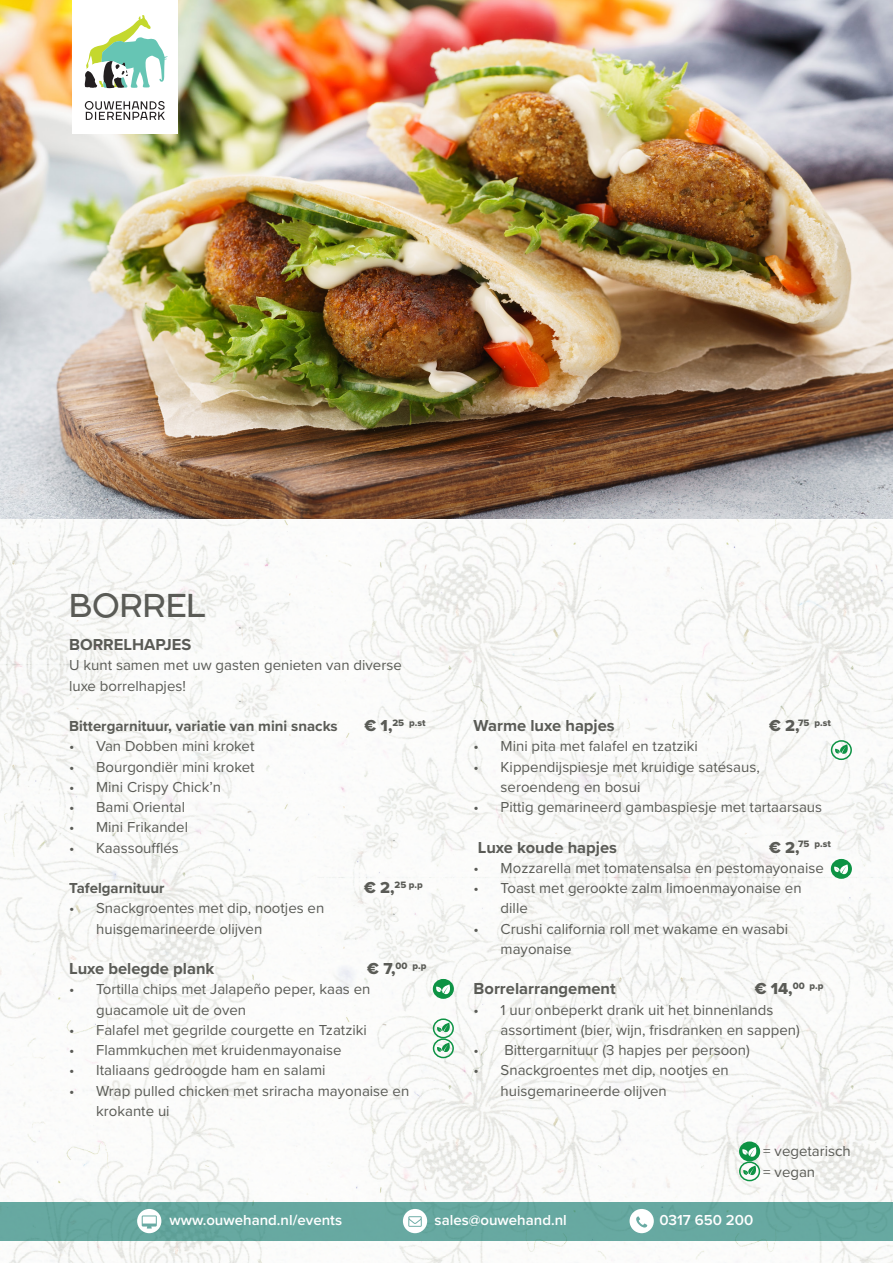
<style>
.page{position:relative;width:893px;height:1263px;background:#fff}
.page>*{position:absolute;margin:0;border:0;box-sizing:border-box;transform-origin:0 0}
.t1{font:700 33px "TT Firs";letter-spacing:.01em;color:#5a5b56}
.TK_prox{font:700 16.5px "Proxima Nova";color:#5a5b56}
.t2{font:15px/20.2px "Proxima Nova";color:#5a5b56}
.t3{font:700 15px "Proxima Nova";color:#5a5b56}
.t4{font:600 15px "Proxima Nova";color:#fff}
.TK_prox-2{font:9.6px "Proxima Nova Extrabld";color:#5a5b56}
.s1{font-size:16.5px}
</style>
<div class="page">
<img style="left:0;top:519px;width:893px;height:744px">
<img style="left:0;top:0;width:893px;height:519px">
<div style="left:72px;top:0;width:106px;height:133px;background:#fff"></div>
<svg style="left:85px;top:101px;width:80px;height:19px"></svg>
<svg style="left:85px;top:15px;width:83px;height:73px"></svg>
<div style="left:0;top:1202px;width:893px;height:38px;background:#67a8a1"></div>
<div style="left:630px;top:1209px;width:24px;height:24px;background:#fff;border-radius:50%"></div>
<svg style="left:636px;top:1216px;width:11px;height:11px"></svg>
<div style="left:403px;top:1209px;width:24px;height:24px;background:#fff;border-radius:50%"></div>
<svg style="left:408px;top:1216px;width:14px;height:11px"></svg>
<div style="left:137px;top:1209px;width:24px;height:24px;background:#fff;border-radius:50%"></div>
<svg style="left:142px;top:1215px;width:15px;height:13px"></svg>
<div style="left:740px;top:1142px;width:19px;height:19px;background:#0d9344;border-radius:50%"></div>
<div style="left:739px;top:1141px;width:21px;height:20px;border:2px solid #0d9344;border-radius:50%"></div>
<svg style="left:742px;top:1147px;width:15px;height:10px"></svg>
<svg style="left:743px;top:1166px;width:13px;height:10px"></svg>
<div style="left:739px;top:1161px;width:21px;height:20px;border:2px solid #0d9344;border-radius:50%"></div>
<div style="left:434px;top:980px;width:19px;height:18px;background:#0d9344;border-radius:50%"></div>
<div style="left:433px;top:979px;width:21px;height:20px;border:2px solid #0d9344;border-radius:50%"></div>
<svg style="left:436px;top:984px;width:14px;height:11px"></svg>
<svg style="left:437px;top:1023px;width:13px;height:10px"></svg>
<div style="left:433px;top:1018px;width:21px;height:20px;border:2px solid #0d9344;border-radius:50%"></div>
<svg style="left:437px;top:1043px;width:13px;height:10px"></svg>
<div style="left:433px;top:1038px;width:21px;height:20px;border:2px solid #0d9344;border-radius:50%"></div>
<svg style="left:835px;top:744px;width:13px;height:11px"></svg>
<div style="left:831px;top:740px;width:21px;height:20px;border:2px solid #0d9344;border-radius:50%"></div>
<div style="left:832px;top:860px;width:19px;height:18px;background:#0d9344;border-radius:50%"></div>
<div style="left:831px;top:859px;width:21px;height:20px;border:2px solid #0d9344;border-radius:50%"></div>
<svg style="left:834px;top:864px;width:14px;height:11px"></svg>
<p class="t1" style="left:69px;top:585px;width:137px">BORREL</p>
<p class="TK_prox" style="left:69px;top:632px;width:124px">BORRELHAPJES</p>
<p class="t2" style="left:69px;top:654px;width:334px">U kunt samen met uw gasten genieten van diverse luxe borrelhapjes!</p>
<p class="t3" style="left:69px;top:715px;width:270px">Bittergarnituur, variatie van mini snacks</p>
<p class="TK_prox-2" style="left:365px;top:715px;width:62px"><span class="s1">€ 1,</span>25 p.st</p>
<p class="t2" style="left:69px;top:735px;width:187px">• Van Dobben mini kroket</p>
<p class="t2" style="left:69px;top:756px;width:187px">• Bourgondiër mini kroket</p>
<p class="t2" style="left:69px;top:776px;width:153px">• Mini Crispy Chick’n</p>
<p class="t2" style="left:69px;top:796px;width:117px">• Bami Oriental</p>
<p class="t2" style="left:69px;top:816px;width:120px">• Mini Frikandel</p>
<p class="t2" style="left:69px;top:837px;width:111px">• Kaassoufflés</p>
<p class="t3" style="left:69px;top:877px;width:97px">Tafelgarnituur</p>
<p class="TK_prox-2" style="left:364px;top:877px;width:60px"><span class="s1">€ 2,</span>25 p.p</p>
<p class="t2" style="left:96px;top:897px;width:230px;text-indent:-27px">• Snackgroentes met dip, nootjes en huisgemarineerde olijven</p>
<p class="TK_prox" style="left:69px;top:956px;width:147px">Luxe belegde plank</p>
<p class="TK_prox-2" style="left:367px;top:958px;width:61px"><span class="s1">€ 7,</span>00 p.p</p>
<p class="t2" style="left:96px;top:978px;width:276px;text-indent:-27px">• Tortilla chips met Jalapeño peper, kaas en guacamole uit de oven</p>
<p class="t2" style="left:69px;top:1019px;width:299px">• Falafel met gegrilde courgette en Tzatziki</p>
<p class="t2" style="left:69px;top:1039px;width:274px">• Flammkuchen met kruidenmayonaise</p>
<p class="t2" style="left:69px;top:1059px;width:258px">• Italiaans gedroogde ham en salami</p>
<p class="t2" style="left:96px;top:1080px;width:315px;text-indent:-27px">• Wrap pulled chicken met sriracha mayonaise en krokante ui</p>
<p class="TK_prox" style="left:474px;top:713px;width:143px">Warme luxe hapjes</p>
<p class="TK_prox-2" style="left:769px;top:715px;width:63px"><span class="s1">€ 2,</span>75 p.st</p>
<p class="t2" style="left:474px;top:735px;width:226px">• Mini pita met falafel en tzatziki</p>
<p class="t2" style="left:501px;top:756px;width:261px;text-indent:-27px">• Kippendijspiesje met kruidige satésaus, seroendeng en bosui</p>
<p class="t2" style="left:474px;top:796px;width:350px">• Pittig gemarineerd gambaspiesje met tartaarsaus</p>
<p class="TK_prox" style="left:478px;top:835px;width:141px">Luxe koude hapjes</p>
<p class="TK_prox-2" style="left:769px;top:837px;width:63px"><span class="s1">€ 2,</span>75 p.st</p>
<p class="t2" style="left:474px;top:857px;width:352px">• Mozzarella met tomatensalsa en pestomayonaise</p>
<p class="t2" style="left:501px;top:877px;width:303px;text-indent:-27px">• Toast met gerookte zalm limoenmayonaise en dille</p>
<p class="t2" style="left:501px;top:918px;width:289px;text-indent:-27px">• Crushi california roll met wakame en wasabi mayonaise</p>
<p class="TK_prox" style="left:474px;top:976px;width:144px">Borrelarrangement</p>
<p class="TK_prox-2" style="left:755px;top:978px;width:70px"><span class="s1">€ 14,</span>00 p.p</p>
<p class="t2" style="left:501px;top:999px;width:301px;text-indent:-27px">• 1 uur onbeperkt drank uit het binnenlands assortiment (bier, wijn, frisdranken en sappen)</p>
<p class="t2" style="left:474px;top:1039px;width:278px">• Bittergarnituur (3 hapjes per persoon)</p>
<p class="t2" style="left:501px;top:1059px;width:230px;text-indent:-27px">• Snackgroentes met dip, nootjes en huisgemarineerde olijven</p>
<p class="t2" style="left:763px;top:1140px;width:89px">= vegetarisch</p>
<p class="t2" style="left:763px;top:1161px;width:53px">= vegan</p>
<p class="t4" style="left:169px;top:1209px;width:174px">www.ouwehand.nl/events</p>
<p class="t4" style="left:435px;top:1209px;width:134px">sales@ouwehand.nl</p>
<p class="t4" style="left:659px;top:1209px;width:95px">0317 650 200</p>
</div>
